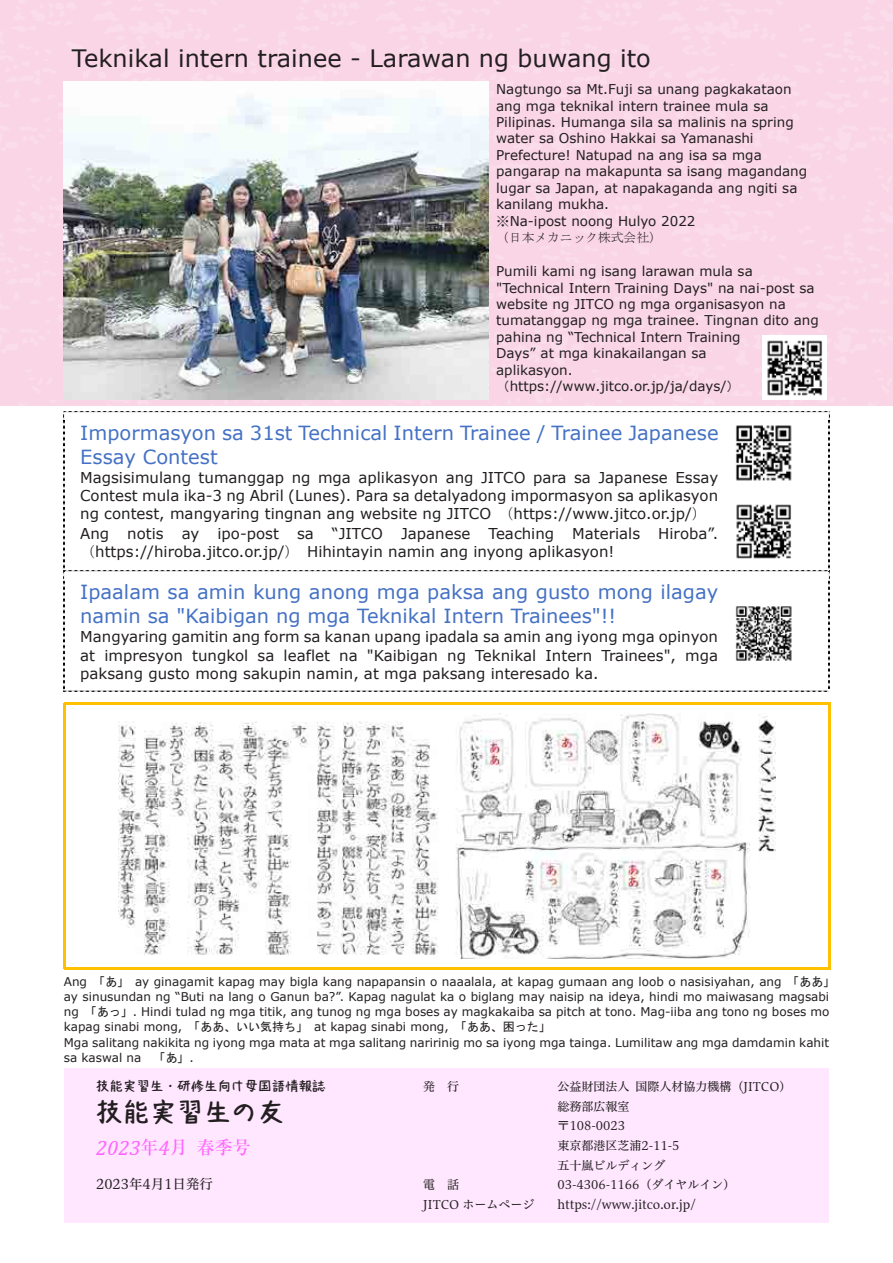
<style>
.page{position:relative;width:893px;height:1263px;background:#fff}
.page>*{position:absolute;margin:0;border:0;box-sizing:border-box;transform-origin:0 0}
.t1{font:27px "Rii Tegaki N R";color:#231f20}
.t2{font:24px "Verdana";color:#231f20}
.t3{font:italic 21px "Cambria";color:#ff65ff}
.t4{font:19.5px/23.7px "Verdana";color:#4471c4}
.t5{font:500 18px "Ryumin Pr 6";color:#ff65ff}
.t6{font:15px/18.1px "Verdana";color:#231f20;text-align:right}
.t7{font:13.5px/16.4px "Verdana";color:#231f20}
.t8{font:13.5px "Rii Tegaki N R";color:#231f20}
.t9{font:13.5px "Hiragino UD Serif Std W4";color:#231f20}
.t10{font:12.75px "MS Mincho";color:#231f20}
.t11{font:12px/15.6px "Verdana";color:#231f20}
.t12{font:12px/19.6px "Hiragino UD Serif Std W4";color:#231f20}
.t13{font:12px "MS Gothic";color:#231f20}
.s1{font-family:"MS Mincho"}
.s2{font-family:"MS Gothic"}
.s3{font-family:"Verdana"}
.s4{font-family:"Cambria";font-weight:400;font-style:italic;font-size:21px}
</style>
<div class="page">
<div style="left:0;top:0;width:893px;height:405px;background:#fad5e5"></div>
<img style="left:64px;top:411px;width:765px;height:10px">
<img style="left:64px;top:421px;width:1px;height:148px">
<img style="left:828px;top:421px;width:1px;height:148px">
<img style="left:64px;top:571px;width:765px;height:8px">
<img style="left:64px;top:580px;width:1px;height:109px">
<img style="left:64px;top:689px;width:764px;height:2px">
<img style="left:828px;top:580px;width:1px;height:109px">
<svg style="left:64px;top:705px;width:2px;height:8px"></svg>
<hr style="left:64px;top:703px;width:764px;height:2px;background:#ffc000">
<svg style="left:828px;top:703px;width:3px;height:10px"></svg>
<hr style="left:64px;top:713px;width:2px;height:256px;background:#ffc000">
<hr style="left:64px;top:967px;width:764px;height:2px;background:#ffc000">
<hr style="left:828px;top:713px;width:3px;height:256px;background:#ffc000">
<img style="left:64px;top:81px;width:424px;height:318px">
<img style="left:119px;top:713px;width:656px;height:246px">
<div style="left:64px;top:1069px;width:351px;height:153px;background:#ffe7ff"></div>
<div style="left:415px;top:1069px;width:414px;height:153px;background:#ffe7ff"></div>
<img style="left:736px;top:425px;width:56px;height:56px">
<img style="left:736px;top:504px;width:56px;height:55px">
<img style="left:762px;top:336px;width:64px;height:64px">
<img style="left:735px;top:606px;width:57px;height:55px">
<h2 class="t2" style="left:72px;top:41px;width:580px">Teknikal intern trainee - Larawan ng buwang ito</h2>
<p class="t7" style="left:496px;top:81px;width:313px">Nagtungo sa Mt.Fuji sa unang pagkakataon ang mga teknikal intern trainee mula sa Pilipinas. Humanga sila sa malinis na spring water sa Oshino Hakkai sa Yamanashi Prefecture! Natupad na ang isa sa mga pangarap na makapunta sa isang magandang lugar sa Japan, at napakaganda ang ngiti sa kanilang mukha.<br><span class="s1">※</span>Na-ipost noong Hulyo 2022</p>
<p class="t10" style="left:496px;top:231px;width:167px">（日本メカニック株式会社(</p>
<p class="t7" style="left:496px;top:263px;width:324px">Pumili kami ng isang larawan mula sa "Technical Intern Training Days" na nai-post sa website ng JITCO ng mga organisasyon na tumatanggap ng mga trainee. Tingnan dito ang pahina ng “Technical Intern Training<br>Days” at mga kinakailangan sa<br>aplikasyon.<br><span class="s2">（</span>https://www.jitco.or.jp/ja/days <span class="s2">(</span>/</p>
<h3 class="t4" style="left:80px;top:421px;width:640px">Impormasyon sa 31st Technical Intern Trainee / Trainee Japanese<br>Essay Contest</h3>
<p class="t6" style="left:675px;top:468px;width:44px">Essay</p>
<p class="t6" style="left:80px;top:468px;width:112px">Magsisimulang</p>
<p class="t6" style="left:80px;top:487px;width:639px">Contest mula ika-3 ng Abril (Lunes .) Para sa detalyadong impormasyon sa aplikasyon</p>
<p class="t6" style="left:499px;top:505px;width:210px"><span class="s1">（</span>https://www.jitco.or.jp <span class="s1">(</span>/</p>
<p class="t6" style="left:358px;top:468px;width:81px">aplikasyon</p>
<p class="t6" style="left:481px;top:468px;width:46px">JITCO</p>
<p class="t6" style="left:598px;top:468px;width:71px">Japanese</p>
<p class="t6" style="left:199px;top:468px;width:87px">tumanggap</p>
<p class="t6" style="left:292px;top:468px;width:20px">ng</p>
<p class="t6" style="left:318px;top:468px;width:34px">mga</p>
<p class="t6" style="left:446px;top:468px;width:29px">ang</p>
<p class="t6" style="left:533px;top:468px;width:35px">para</p>
<p class="t6" style="left:574px;top:468px;width:18px">sa</p>
<p class="t6" style="left:80px;top:505px;width:412px">ng contest, mangyaring tingnan ang website ng JITCO</p>
<p class="t6" style="left:80px;top:524px;width:31px">Ang</p>
<p class="t6" style="left:127px;top:524px;width:38px">notis</p>
<p class="t6" style="left:182px;top:524px;width:19px">ay</p>
<p class="t6" style="left:217px;top:524px;width:63px">ipo-post</p>
<p class="t6" style="left:297px;top:524px;width:18px">sa</p>
<p class="t6" style="left:332px;top:524px;width:53px">“JITCO</p>
<p class="t6" style="left:401px;top:524px;width:71px">Japanese</p>
<p class="t6" style="left:488px;top:524px;width:67px">Teaching</p>
<p class="t6" style="left:572px;top:524px;width:69px">Materials</p>
<p class="t6" style="left:658px;top:524px;width:62px">Hiroba .“</p>
<p class="t6" style="left:80px;top:542px;width:221px"><span class="s1">（</span>https://hiroba.jitco.or.jp/<span class="s1">）</span></p>
<h3 class="t4" style="left:80px;top:580px;width:639px">Ipaalam sa amin kung anong mga paksa ang gusto mong ilagay namin sa "Kaibigan ng mga Teknikal Intern Trainees !!"</h3>
<p class="t6" style="left:80px;top:628px;width:639px">Mangyaring gamitin ang form sa kanan upang ipadala sa amin ang iyong mga opinyon mga</p>
<p class="t6" style="left:307px;top:542px;width:309px">Hihintayin namin ang inyong aplikasyon!</p>
<p class="t6" style="left:284px;top:646px;width:48px">leaflet</p>
<p class="t6" style="left:192px;top:646px;width:58px">tungkol</p>
<p class="t6" style="left:367px;top:646px;width:73px">"Kaibigan</p>
<p class="t6" style="left:475px;top:646px;width:63px">Teknikal</p>
<p class="t6" style="left:601px;top:646px;width:76px">Trainees ,"</p>
<p class="t6" style="left:104px;top:646px;width:80px">impresyon</p>
<p class="t6" style="left:546px;top:646px;width:48px">Intern</p>
<p class="t6" style="left:80px;top:646px;width:520px;text-align:left">at<br>paksang gusto mong sakupin namin, at mga paksang interesado ka.</p>
<p class="t6" style="left:339px;top:646px;width:20px">na</p>
<p class="t6" style="left:447px;top:646px;width:20px">ng</p>
<p class="t6" style="left:258px;top:646px;width:18px">sa</p>
<p class="t13" style="left:93px;top:975px;width:38px">「あ」</p>
<p class="t13" style="left:787px;top:975px;width:50px">「ああ「</p>
<p class="t11" style="left:135px;top:973px;width:648px">ay ginagamit kapag may bigla kang napapansin o naaalala, at kapag gumaan ang loob o nasisiyahan, ang</p>
<p class="t11" style="left:64px;top:973px;width:25px">Ang</p>
<p class="t11" style="left:64px;top:989px;width:767px">ay sinusundan ng “Buti na lang o Ganun ba?”. Kapag nagulat ka o biglang may naisip na ideya, hindi mo maiwasang magsabi</p>
<p class="t11" style="left:85px;top:1003px;width:746px"><span class="s2">「あっ」</span>. Hindi tulad ng mga titik, ang tunog ng mga boses ay magkakaiba sa pitch at tono. Mag-iiba ang tono ng boses mo</p>
<p class="t11" style="left:64px;top:1003px;width:17px">ng</p>
<p class="t13" style="left:188px;top:1021px;width:121px">「ああ、いい気持ち」</p>
<p class="t13" style="left:455px;top:1021px;width:97px">「ああ、困った「</p>
<p class="t11" style="left:64px;top:1019px;width:767px">kapag sinabi mong,<br>Mga salitang nakikita ng iyong mga mata at mga salitang naririnig mo sa iyong mga tainga. Lumilitaw ang mga damdamin kahit</p>
<p class="t13" style="left:153px;top:1051px;width:42px">「あ「<span class="s3">.</span></p>
<p class="t11" style="left:314px;top:1019px;width:136px">at kapag sinabi mong,</p>
<p class="t11" style="left:64px;top:1049px;width:79px">sa kaswal na</p>
<p class="t8" style="left:96px;top:1079px;width:231px">技能実習生・研修生向け母国語情報誌</p>
<h1 class="t1" style="left:96px;top:1098px;width:190px">技能実習生の友</h1>
<h3 class="t5" style="left:197px;top:1133px;width:55px">春季号</h3>
<p class="t12" style="left:635px;top:1076px;width:158px">国際人材協力機構（JITCO(</p>
<p class="t12" style="left:423px;top:1076px;width:14px">発</p>
<p class="t12" style="left:447px;top:1076px;width:14px">行</p>
<p class="t12" style="left:557px;top:1076px;width:73px">公益財団法人</p>
<p class="t12" style="left:557px;top:1096px;width:179px">総務部広報室<br>〒108-0023<br>東京都港区芝浦2-11-5<br>五十嵐ビルディング<br>03-4306-1166（ダイヤルイン(</p>
<h3 class="t5" style="left:141px;top:1133px;width:49px">年 月<span class="s4">4</span></h3>
<h3 class="t3" style="left:96px;top:1132px;width:46px">2023</h3>
<p class="t9" style="left:96px;top:1174px;width:118px">2023年4月1日発行</p>
<p class="t12" style="left:423px;top:1174px;width:14px">電</p>
<p class="t12" style="left:447px;top:1174px;width:14px">話</p>
<p class="t12" style="left:423px;top:1194px;width:113px">JITCO ホームページ</p>
<p class="t12" style="left:557px;top:1194px;width:140px">https://www.jitco.or j p. /</p>
</div>
